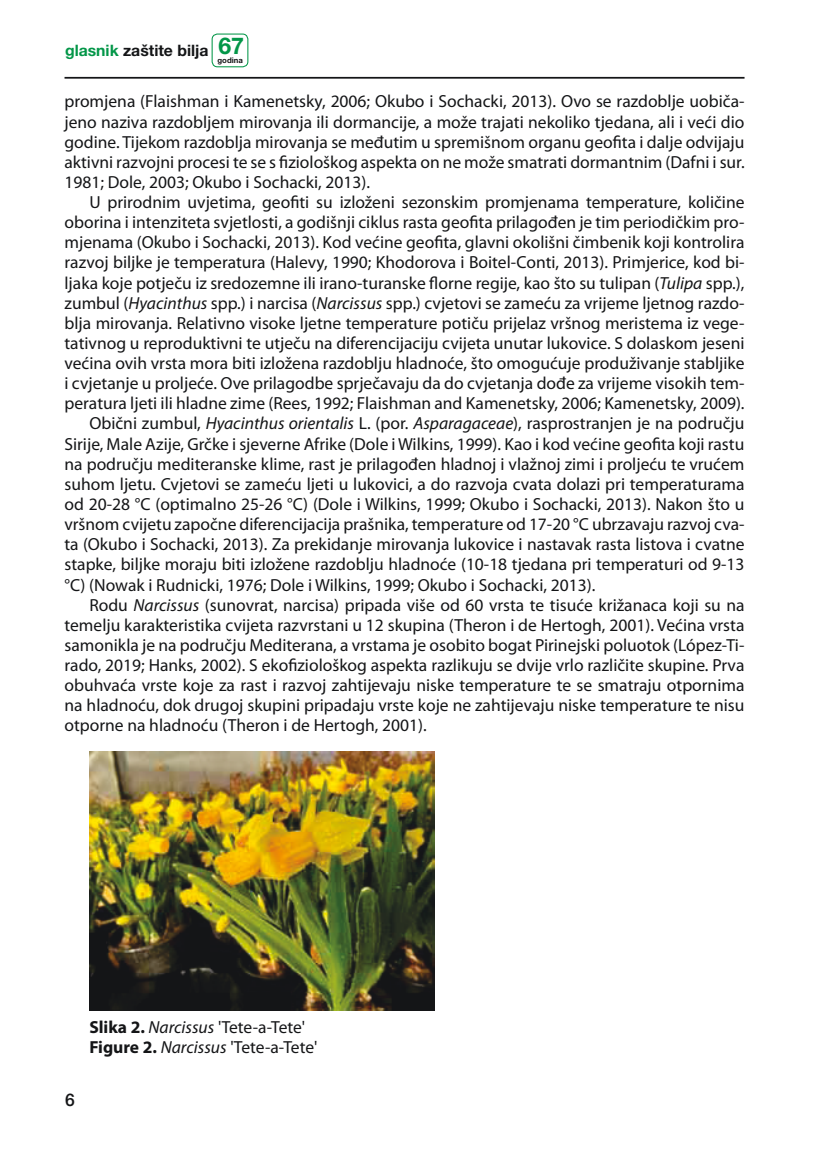
<style>
.page{position:relative;width:819px;height:1166px;background:#fff}
.page>*{position:absolute;margin:0;border:0;box-sizing:border-box;transform-origin:0 0}
.t1{font:17.5px/20.1px "Myriad Pro";color:#141517;text-align:justify}
.t2{font:500 17.5px "Helvetica Neue LT Pro";color:#141517}
.t3{font:700 15.75px "Helvetica Neue LT Pro";color:#141517}
.t4{font:700 7.7px "Helvetica Neue LT Pro";color:#141517}
.s1{color:#039648}
.s2{font-size:23.1px;color:#039648}
.s3{font-style:italic}
.s4{font-weight:700}
</style>
<div class="page">
<hr style="left:64px;top:77px;width:680px;height:2px;background:#141517">
<div style="left:211px;top:34px;width:37px;height:33px;border:1px solid #039648;border-radius:5px"></div>
<img style="left:89px;top:751px;width:345px;height:259px">
<p class="t3" style="left:65px;top:44px;width:180px"><span class="s1">glasnik</span> zaštite bilja <span class="s2">67</span></p>
<p class="t4" style="left:217px;top:58px;width:27px">godina</p>
<p class="t1" style="left:64px;top:93px;width:681px">promjena (Flaishman i Kamenetsky, 2006; Okubo i Sochacki, 2013). Ovo se razdoblje uobiča&shy;jeno naziva razdobljem mirovanja ili dormancije, a može trajati nekoliko tjedana, ali i veći dio godine. Tijekom razdoblja mirovanja se međutim u spremišnom organu geofita i dalje odvijaju aktivni razvojni procesi te se s fiziološkog aspekta on ne može smatrati dormantnim (Dafni i sur.<br>1981; Dole, 2003; Okubo i Sochacki, 2013).</p>
<p class="t1" style="left:89px;top:193px;width:656px">U prirodnim uvjetima, geofiti su izloženi sezonskim promjenama temperature, količine</p>
<p class="t1" style="left:64px;top:213px;width:681px">oborina i intenziteta svjetlosti, a godišnji ciklus rasta geofita prilagođen je tim periodičkim pro-</p>
<p class="t1" style="left:64px;top:233px;width:681px">mjenama (Okubo i Sochacki, 2013). Kod većine geofita, glavni okolišni čimbenik koji kontrolira</p>
<p class="t1" style="left:64px;top:254px;width:681px">razvoj biljke je temperatura (Halevy, 1990; Khodorova i Boitel-Conti, 2013). Primjerice, kod bi-</p>
<p class="t1" style="left:64px;top:274px;width:681px">ljaka koje potječu iz sredozemne ili irano-turanske florne regije, kao što su tulipan (<span class="s3">Tulipa</span> spp.),</p>
<p class="t1" style="left:64px;top:294px;width:681px">zumbul (<span class="s3">Hyacinthus</span> spp.) i narcisa (<span class="s3">Narcissus</span> spp.) cvjetovi se zameću za vrijeme ljetnog razdo-</p>
<p class="t1" style="left:64px;top:314px;width:681px">blja mirovanja. Relativno visoke ljetne temperature potiču prijelaz vršnog meristema iz vege-</p>
<p class="t1" style="left:64px;top:334px;width:681px">tativnog u reproduktivni te utječu na diferencijaciju cvijeta unutar lukovice. S dolaskom jeseni</p>
<p class="t1" style="left:64px;top:354px;width:681px">većina ovih vrsta mora biti izložena razdoblju hladnoće, što omogućuje produživanje stabljike</p>
<p class="t1" style="left:64px;top:374px;width:681px">i cvjetanje u proljeće. Ove prilagodbe sprječavaju da do cvjetanja dođe za vrijeme visokih tem-</p>
<p class="t1" style="left:64px;top:394px;width:681px">peratura ljeti ili hladne zime (Rees, 1992; Flaishman and Kamenetsky, 2006; Kamenetsky, 2009).</p>
<p class="t1" style="left:89px;top:415px;width:656px">Obični zumbul, <span class="s3">Hyacinthus orientalis</span> L. (por. <span class="s3">Asparagaceae</span>), rasprostranjen je na području</p>
<p class="t1" style="left:64px;top:435px;width:681px">Sirije, Male Azije, Grčke i sjeverne Afrike (Dole i Wilkins, 1999). Kao i kod većine geofita koji rastu</p>
<p class="t1" style="left:64px;top:455px;width:681px">na području mediteranske klime, rast je prilagođen hladnoj i vlažnoj zimi i proljeću te vrućem</p>
<p class="t1" style="left:64px;top:475px;width:681px">suhom ljetu. Cvjetovi se zameću ljeti u lukovici, a do razvoja cvata dolazi pri temperaturama</p>
<p class="t1" style="left:64px;top:495px;width:681px">od 20-28 °C (optimalno 25-26 °C) (Dole i Wilkins, 1999; Okubo i Sochacki, 2013). Nakon što u</p>
<p class="t1" style="left:64px;top:515px;width:681px">vršnom cvijetu započne diferencijacija prašnika, temperature od 17-20 °C ubrzavaju razvoj cva-</p>
<p class="t1" style="left:64px;top:535px;width:681px">ta (Okubo i Sochacki, 2013). Za prekidanje mirovanja lukovice i nastavak rasta listova i cvatne</p>
<p class="t1" style="left:64px;top:555px;width:681px">stapke, biljke moraju biti izložene razdoblju hladnoće (10-18 tjedana pri temperaturi od 9-13</p>
<p class="t1" style="left:64px;top:576px;width:532px">°C) (Nowak i Rudnicki, 1976; Dole i Wilkins, 1999; Okubo i Sochacki, 2013).</p>
<p class="t1" style="left:89px;top:596px;width:656px">Rodu <span class="s3">Narcissus</span> (sunovrat, narcisa) pripada više od 60 vrsta te tisuće križanaca koji su na</p>
<p class="t1" style="left:64px;top:616px;width:681px">temelju karakteristika cvijeta razvrstani u 12 skupina (Theron i de Hertogh, 2001). Većina vrsta</p>
<p class="t1" style="left:64px;top:636px;width:681px">samonikla je na području Mediterana, a vrstama je osobito bogat Pirinejski poluotok (López-Ti-</p>
<p class="t1" style="left:64px;top:656px;width:681px">rado, 2019; Hanks, 2002). S ekofiziološkog aspekta razlikuju se dvije vrlo različite skupine. Prva</p>
<p class="t1" style="left:64px;top:676px;width:681px">obuhvaća vrste koje za rast i razvoj zahtijevaju niske temperature te se smatraju otpornima</p>
<p class="t1" style="left:64px;top:696px;width:681px">na hladnoću, dok drugoj skupini pripadaju vrste koje ne zahtijevaju niske temperature te nisu</p>
<p class="t1" style="left:64px;top:716px;width:363px">otporne na hladnoću (Theron i de Hertogh, 2001).</p>
<p class="t2" style="left:65px;top:1090px;width:11px">6</p>
<p class="t1" style="left:89px;top:1018px;width:229px"><span class="s4">Slika 2.</span> <span class="s3">Narcissus</span> 'Tete-a-Tete'<br><span class="s4">Figure 2.</span> <span class="s3">Narcissus</span> 'Tete-a-Tete'</p>
</div>
